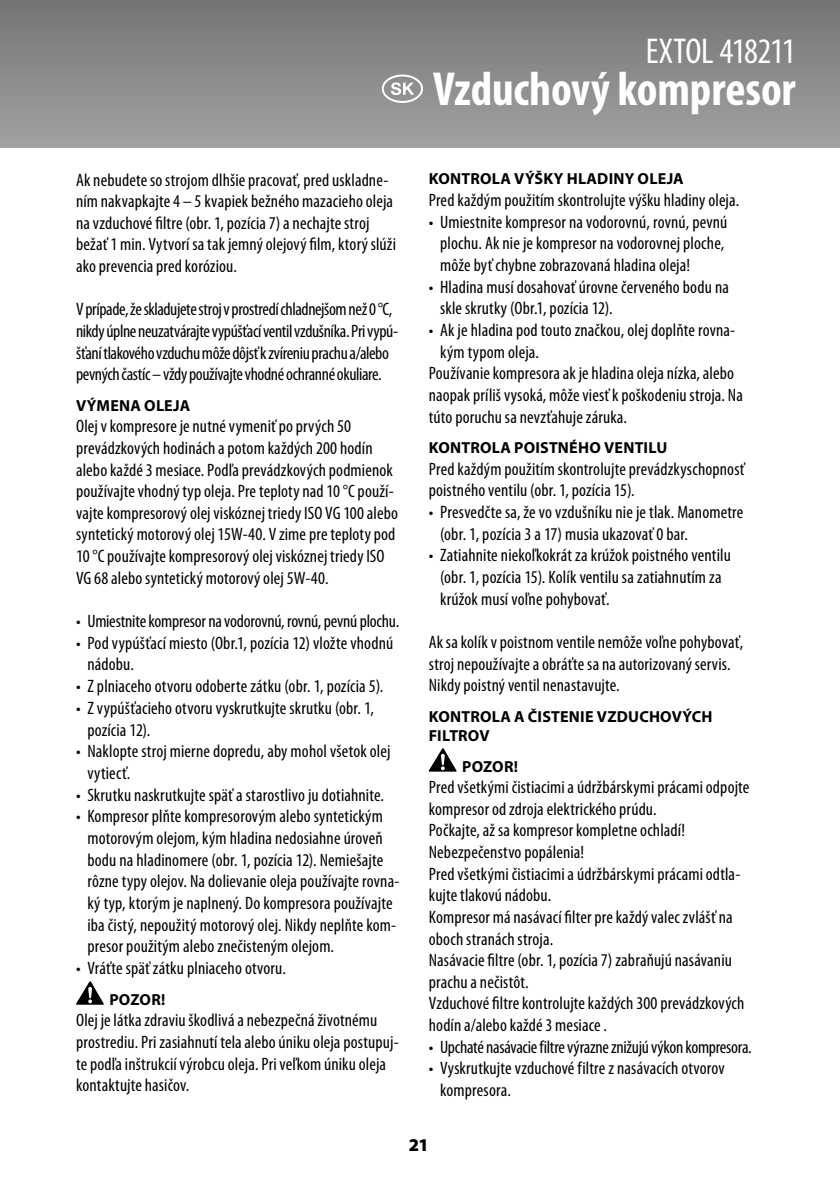
<style>
.page{position:relative;width:840px;height:1191px;background:#fff}
.page>*{position:absolute;margin:0;border:0;box-sizing:border-box;transform-origin:0 0}
.t1{font:700 condensed 48px "Myriad Pro";color:#fff}
.t2{font:condensed 36px "Myriad Pro";letter-spacing:-.02em;color:#fff}
.t3{font:condensed 18px/21.6px "Myriad Pro";letter-spacing:.005em;color:#000}
.t4{font:condensed 18px/21.6px "Myriad Pro";letter-spacing:-.02em;color:#000}
.t5{font:condensed 18px "Myriad Pro";letter-spacing:-.015em;color:#000}
.t6{font:900 18px "Myriad Pro";color:#000}
.t7{font:700 16px/30.6px "Myriad Pro";letter-spacing:.015em;color:#000}
</style>
<div class="page">
<div style="left:0;top:0;width:839px;height:147px;background:linear-gradient(to bottom,#747474,#a1a1a1)"></div>
<svg style="left:76px;top:981px;width:28px;height:23px"></svg>
<svg style="left:428px;top:748px;width:28px;height:23px"></svg>
<svg style="left:381px;top:74px;width:42px;height:29px"></svg>
<h2 class="t2" style="left:645px;top:29px;width:151px">EXTOL 418211</h2>
<h1 class="t1" style="left:433px;top:59px;width:364px">Vzduchový kompresor</h1>
<p class="t3" style="left:76px;top:169px;width:321px">Ak nebudete so strojom dlhšie pracovať, pred uskladne&shy;ním nakvapkajte 4 – 5 kvapiek bežného mazacieho oleja na vzduchové filtre (obr. 1, pozícia 7) a nechajte stroj bežať 1 min. Vytvorí sa tak jemný olejový film, ktorý slúži ako prevencia pred koróziou.</p>
<p class="t4" style="left:76px;top:298px;width:323px">V prípade, že skladujete stroj v prostredí chladnejšom než 0 °C, nikdy úplne neuzatvárajte vypúšťací ventil vzdušníka. Pri vypú&shy;šťaní tlakového vzduchu môže dôjsť k zvíreniu prachu a/alebo pevných častíc – vždy používajte vhodné ochranné okuliare.</p>
<p class="t7" style="left:76px;top:389px;width:116px">VÝMENA OLEJA</p>
<p class="t3" style="left:76px;top:415px;width:323px">Olej v kompresore je nutné vymeniť po prvých 50 prevádzkových hodinách a potom každých 200 hodín alebo každé 3 mesiace. Podľa prevádzkových podmienok používajte vhodný typ oleja. Pre teploty nad 10 °C použí&shy;vajte kompresorový olej viskóznej triedy ISO VG 100 alebo syntetický motorový olej 15W-40. V zime pre teploty pod 10 °C používajte kompresorový olej viskóznej triedy ISO VG 68 alebo syntetický motorový olej 5W-40.</p>
<p class="t3" style="left:76px;top:610px;width:324px">• Umiestnite kompresor na vodorovnú, rovnú, pevnú plochu.</p>
<p class="t3" style="left:87px;top:632px;width:307px;text-indent:-11px">• Pod vypúšťací miesto (Obr.1, pozícia 12) vložte vhodnú nádobu.</p>
<p class="t3" style="left:76px;top:675px;width:308px">• Z plniaceho otvoru odoberte zátku (obr. 1, pozícia 5).</p>
<p class="t3" style="left:87px;top:697px;width:288px;text-indent:-11px">• Z vypúšťacieho otvoru vyskrutkujte skrutku (obr. 1, pozícia 12).</p>
<p class="t3" style="left:87px;top:740px;width:304px;text-indent:-11px">• Naklopte stroj mierne dopredu, aby mohol všetok olej vytiecť.</p>
<p class="t3" style="left:76px;top:783px;width:309px">• Skrutku naskrutkujte späť a starostlivo ju dotiahnite.</p>
<p class="t3" style="left:87px;top:805px;width:313px;text-indent:-11px">• Kompresor plňte kompresorovým alebo syntetickým motorovým olejom, kým hladina nedosiahne úroveň bodu na hladinomere (obr. 1, pozícia 12). Nemiešajte rôzne typy olejov. Na dolievanie oleja používajte rovna&shy;ký typ, ktorým je naplnený. Do kompresora používajte iba čistý, nepoužitý motorový olej. Nikdy neplňte kom&shy;presor použitým alebo znečisteným olejom.</p>
<p class="t3" style="left:76px;top:957px;width:211px">• Vráťte späť zátku plniaceho otvoru.</p>
<p class="t7" style="left:109px;top:983px;width:57px">POZOR!</p>
<p class="t3" style="left:76px;top:1009px;width:324px">Olej je látka zdraviu škodlivá a nebezpečná životnému prostrediu. Pri zasiahnutí tela alebo úniku oleja postupuj&shy;te podľa inštrukcií výrobcu oleja. Pri veľkom úniku oleja kontaktujte hasičov.</p>
<p class="t7" style="left:428px;top:163px;width:97px">KONTROLA VÝŠKY</p>
<p class="t7" style="left:566px;top:163px;width:110px">HLADINY OLEJA</p>
<p class="t3" style="left:428px;top:189px;width:312px">Pred každým použitím skontrolujte výšku hladiny oleja.</p>
<p class="t3" style="left:440px;top:210px;width:288px;text-indent:-11px">• Umiestnite kompresor na vodorovnú, rovnú, pevnú plochu. Ak nie je kompresor na vodorovnej ploche, môže byť chybne zobrazovaná hladina oleja!</p>
<p class="t3" style="left:440px;top:276px;width:290px;text-indent:-11px">• Hladina musí dosahovať úrovne červeného bodu na skle skrutky (Obr.1, pozícia 12).</p>
<p class="t3" style="left:428px;top:319px;width:308px">• Ak je hladina pod touto značkou, olej doplňte rovna-</p>
<p class="t3" style="left:440px;top:341px;width:100px">kým typom oleja.</p>
<p class="t3" style="left:428px;top:362px;width:306px">Používanie kompresora ak je hladina oleja nízka, alebo</p>
<p class="t3" style="left:428px;top:384px;width:315px">naopak príliš vysoká, môže viesť k poškodeniu stroja. Na</p>
<p class="t3" style="left:428px;top:405px;width:200px">túto poruchu sa nevzťahuje záruka.</p>
<p class="t7" style="left:428px;top:432px;width:32px">KONTR</p>
<p class="t7" style="left:479px;top:432px;width:144px">OLA POISTNÉHO VENTIL</p>
<p class="t7" style="left:656px;top:432px;width:12px">U</p>
<p class="t3" style="left:428px;top:458px;width:317px">Pred každým použitím skontrolujte prevádzkyschopnosť poistného ventilu (obr. 1, pozícia 15).</p>
<p class="t3" style="left:440px;top:501px;width:304px;text-indent:-11px">• Presvedčte sa, že vo vzdušníku nie je tlak. Manometre (obr. 1, pozícia 3 a 17) musia ukazovať 0 bar.</p>
<p class="t3" style="left:440px;top:544px;width:292px;text-indent:-11px">• Zatiahnite niekoľkokrát za krúžok poistného ventilu (obr. 1, pozícia 15). Kolík ventilu sa zatiahnutím za krúžok musí voľne pohybovať.</p>
<p class="t3" style="left:428px;top:631px;width:316px">Ak sa kolík v poistnom ventile nemôže voľne pohybovať, stroj nepoužívajte a obráťte sa na autorizovaný servis.<br>Nikdy poistný ventil nenastavujte.</p>
<p class="t7" style="left:428px;top:700px;width:32px">KONTR</p>
<p class="t7" style="left:479px;top:700px;width:81px">OLA A ČISTENIE</p>
<p class="t7" style="left:596px;top:700px;width:117px">VZDUCHOVÝCH</p>
<p class="t7" style="left:428px;top:720px;width:17px">FILTR</p>
<p class="t7" style="left:462px;top:720px;width:57px;text-indent:6px">OV<br>POZOR!</p>
<p class="t3" style="left:428px;top:776px;width:322px">Pred všetkými čistiacimi a údržbárskymi prácami odpojte kompresor od zdroja elektrického prúdu.<br>Počkajte, až sa kompresor kompletne ochladí!<br>Nebezpečenstvo popálenia!<br>Pred všetkými čistiacimi a údržbárskymi prácami odtla&shy;kujte tlakovú nádobu.<br>Kompresor má nasávací filter pre každý valec zvlášť na oboch stranách stroja.<br>Nasávacie filtre (obr. 1, pozícia 7) zabraňujú nasávaniu prachu a nečistôt.<br>Vzduchové filtre kontrolujte každých 300 prevádzkových hodín a/alebo každé 3 mesiace .</p>
<p class="t5" style="left:428px;top:1035px;width:324px">• Upchaté nasávacie filtre výrazne znižujú výkon kompresora.</p>
<p class="t3" style="left:440px;top:1057px;width:286px;text-indent:-11px">• Vyskrutkujte vzduchové filtre z nasávacích otvorov kompresora.</p>
<p class="t6" style="left:408px;top:1135px;width:22px">21</p>
</div>
